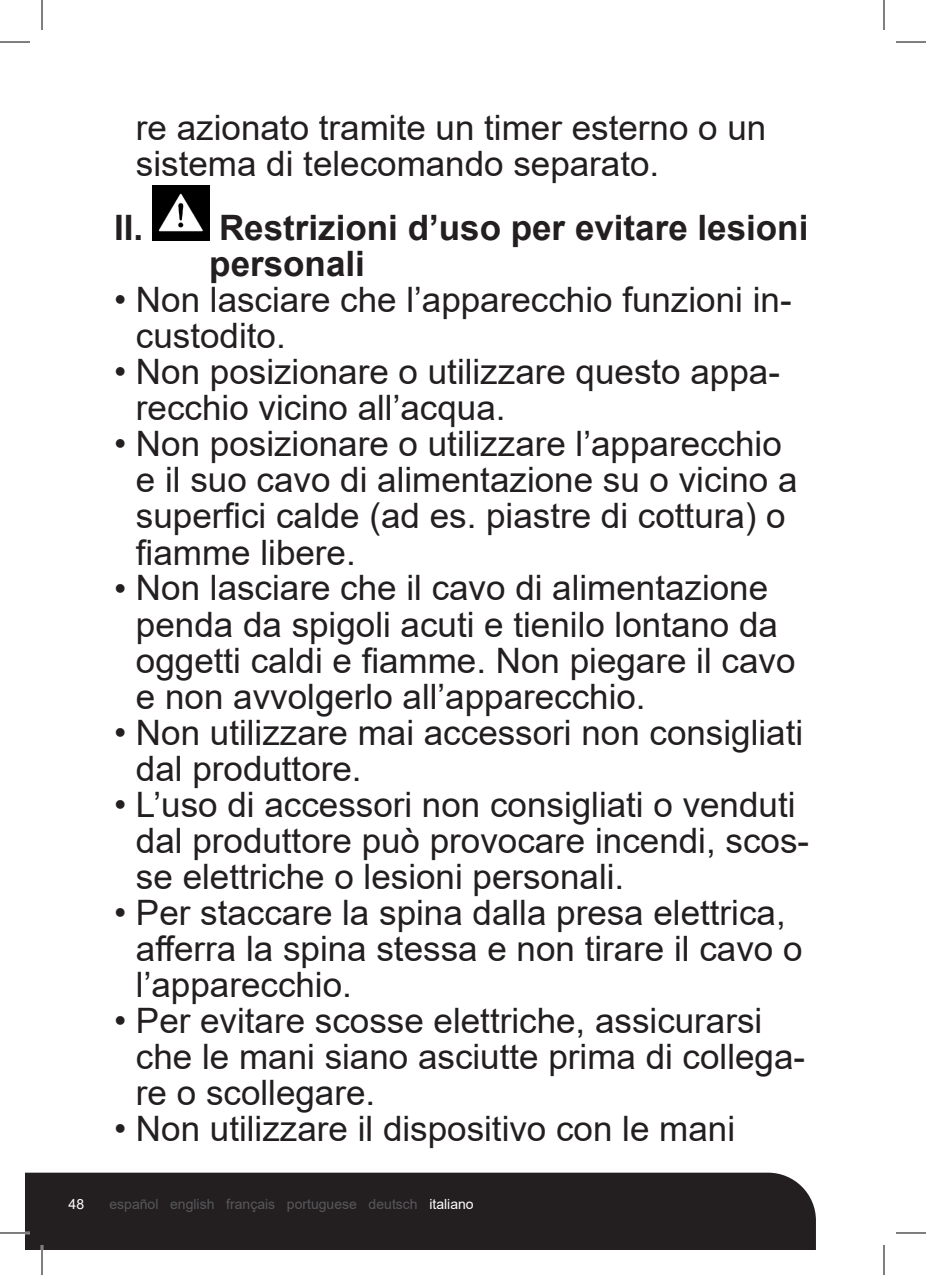
<style>
.page{position:relative;width:926px;height:1275px;background:#fff}
.page>*{position:absolute;margin:0;border:0;box-sizing:border-box;transform-origin:0 0}
.Pa3{font:35px/36px "Arial";color:#231f20}
.Pa3-2{font:700 35px/36px "Arial";color:#231f20}
.t1{font:14px "Arial";color:#57585a}
.t2{font:14px "Arial";color:#fff}
.s1{color:#fff}
</style>
<div class="page">
<div style="left:25px;top:1172px;width:791px;height:78px;background:#231f20"></div>
<img style="left:153px;top:185px;width:56px;height:55px">
<hr style="left:0;top:1231px;width:30px;height:3px;background:#fff">
<hr style="left:41px;top:1245px;width:2px;height:30px;background:#fff">
<hr style="left:0;top:42px;width:30px;height:1px;background:#000">
<hr style="left:896px;top:42px;width:30px;height:1px;background:#000">
<hr style="left:0;top:1232px;width:30px;height:1px;background:#000">
<hr style="left:896px;top:1232px;width:30px;height:1px;background:#000">
<hr style="left:42px;top:0;width:1px;height:30px;background:#000">
<hr style="left:42px;top:1245px;width:1px;height:30px;background:#000">
<hr style="left:884px;top:0;width:1px;height:30px;background:#000">
<hr style="left:884px;top:1245px;width:1px;height:30px;background:#000">
<p class="Pa3" style="left:136px;top:109px;width:632px">re azionato tramite un timer esterno o un sistema di telecomando separato.</p>
<p class="Pa3-2" style="left:209px;top:210px;width:601px;text-indent:-95px">II. Restrizioni d’uso per evitare lesioni personali</p>
<p class="Pa3" style="left:136px;top:282px;width:657px;text-indent:-22px">• Non lasciare che l’apparecchio funzioni in&shy;custodito.</p>
<p class="Pa3" style="left:136px;top:354px;width:645px;text-indent:-22px">• Non posizionare o utilizzare questo appa&shy;recchio vicino all’acqua.</p>
<p class="Pa3" style="left:136px;top:426px;width:663px;text-indent:-22px">• Non posizionare o utilizzare l’apparecchio e il suo cavo di alimentazione su o vicino a superfici calde (ad es. piastre di cottura) o fiamme libere.</p>
<p class="Pa3" style="left:136px;top:570px;width:661px;text-indent:-22px">• Non lasciare che il cavo di alimentazione penda da spigoli acuti e tienilo lontano da oggetti caldi e fiamme. Non piegare il cavo e non avvolgerlo all’apparecchio.</p>
<p class="Pa3" style="left:136px;top:714px;width:669px;text-indent:-22px">• Non utilizzare mai accessori non consigliati dal produttore.</p>
<p class="Pa3" style="left:136px;top:786px;width:675px;text-indent:-22px">• L’uso di accessori non consigliati o venduti dal produttore può provocare incendi, scos&shy;se elettriche o lesioni personali.</p>
<p class="Pa3" style="left:136px;top:894px;width:668px;text-indent:-22px">• Per staccare la spina dalla presa elettrica, afferra la spina stessa e non tirare il cavo o l’apparecchio.</p>
<p class="Pa3" style="left:136px;top:1002px;width:671px;text-indent:-22px">• Per evitare scosse elettriche, assicurarsi che le mani siano asciutte prima di collega&shy;re o scollegare.</p>
<p class="Pa3" style="left:114px;top:1110px;width:623px">• Non utilizzare il dispositivo con le mani</p>
<p class="t2" style="left:69px;top:1194px;width:17px">48</p>
<p class="t1" style="left:109px;top:1194px;width:366px">español english français portuguese deutsch <span class="s1">italiano</span></p>
</div>
